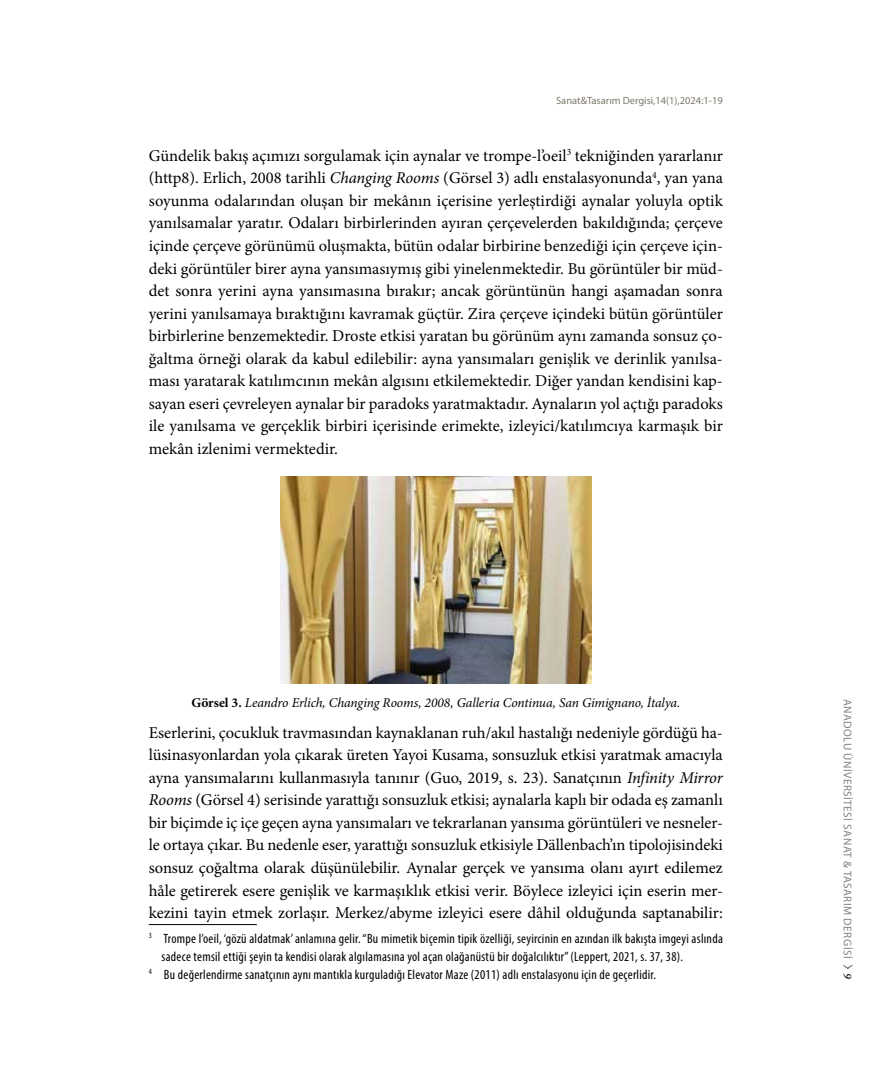
<style>
.page{position:relative;width:893px;height:1085px;background:#fff}
.page>*{position:absolute;margin:0;border:0;box-sizing:border-box;transform-origin:0 0}
.t1{font:16.5px/22.5px "Minion Pro";letter-spacing:-.005em;color:#000;text-align:justify}
.t2{font:condensed 13.5px "Myriad Pro";letter-spacing:.02em;color:#000}
.t3{font:italic 13.5px "Minion Pro";letter-spacing:-.01em;color:#000}
.t4{font:11.25px "Myriad Pro";letter-spacing:.04em;color:#808285}
.t5{font:10.5px "Myriad Pro";color:#7e796d}
.s1{font-style:italic}
.s2{font-weight:700;font-style:normal}
.s3{font-family:"Minion Pro";font-weight:500;font-style:italic;font-size:12px;color:#000}
</style>
<div class="page">
<svg style="left:842px;top:965px;width:11px;height:4px"></svg>
<img style="left:280px;top:476px;width:311px;height:207px">
<hr style="left:149px;top:924px;width:108px;height:1px;background:#000">
<p class="t5" style="left:556px;top:94px;width:168px">Sanat&amp;Tasarım Dergisi,14(1),2024:1-19</p>
<p class="t1" style="left:149px;top:144px;width:576px">Gündelik bakış açımızı sorgulamak için aynalar ve trompe-l’oeil<sup>3</sup> tekniğinden yararlanır (http8). Erlich, 2008 tarihli <span class="s1">Changing Rooms</span> (Görsel 3) adlı enstalasyonunda<sup>4</sup>, yan yana soyunma odalarından oluşan bir mekânın içerisine yerleştirdiği aynalar yoluyla optik yanılsamalar yaratır. Odaları birbirlerinden ayıran çerçevelerden bakıldığında; çerçeve içinde çerçeve görünümü oluşmakta, bütün odalar birbirine benzediği için çerçeve için&shy;deki görüntüler birer ayna yansımasıymış gibi yinelenmektedir. Bu görüntüler bir müd&shy;det sonra yerini ayna yansımasına bırakır; ancak görüntünün hangi aşamadan sonra yerini yanılsamaya bıraktığını kavramak güçtür. Zira çerçeve içindeki bütün görüntüler birbirlerine benzemektedir. Droste etkisi yaratan bu görünüm aynı zamanda sonsuz ço&shy;ğaltma örneği olarak da kabul edilebilir: ayna yansımaları genişlik ve derinlik yanılsa&shy;ması yaratarak katılımcının mekân algısını etkilemektedir. Diğer yandan kendisini kap&shy;sayan eseri çevreleyen aynalar bir paradoks yaratmaktadır. Aynaların yol açtığı paradoks ile yanılsama ve gerçeklik birbiri içerisinde erimekte, izleyici/katılımcıya karmaşık bir mekân izlenimi vermektedir.</p>
<p class="t3" style="left:191px;top:693px;width:490px"><span class="s2">Görsel 3.</span> Leandro Erlich, Changing Rooms, 2008, Galleria Continua, San Gimignano, İtalya.</p>
<p class="t1" style="left:149px;top:721px;width:576px">Eserlerini, çocukluk travmasından kaynaklanan ruh/akıl hastalığı nedeniyle gördüğü ha&shy;lüsinasyonlardan yola çıkarak üreten Yayoi Kusama, sonsuzluk etkisi yaratmak amacıyla ayna yansımalarını kullanmasıyla tanınır (Guo, 2019, s. 23). Sanatçının <span class="s1">Infinity Mirror Rooms</span> (Görsel 4) serisinde yarattığı sonsuzluk etkisi; aynalarla kaplı bir odada eş zamanlı bir biçimde iç içe geçen ayna yansımaları ve tekrarlanan yansıma görüntüleri ve nesneler&shy;le ortaya çıkar. Bu nedenle eser, yarattığı sonsuzluk etkisiyle Dällenbach’ın tipolojisindeki sonsuz çoğaltma olarak düşünülebilir. Aynalar gerçek ve yansıma olanı ayırt edilemez håle getirerek esere genişlik ve karmaşıklık etkisi verir. Böylece izleyici için eserin mer&shy;kezini tayin etmek zorlaşır. Merkez/abyme izleyici esere dâhil olduğunda saptanabilir:</p>
<p class="t2" style="left:149px;top:929px;width:576px"><sup>3</sup> Trompe l’oeil, ‘gözü aldatmak’ anlamına gelir. “Bu mimetik biçemin tipik özelliği, seyircinin en azından ilk bakışta imgeyi aslında</p>
<p class="t2" style="left:162px;top:947px;width:523px">sadece temsil ettiği şeyin ta kendisi olarak algılamasına yol açan olağanüstü bir doğalcılıktır” (Leppert, 2021, s. 37, 38).</p>
<p class="t2" style="left:149px;top:965px;width:509px"><sup>4</sup> Bu değerlendirme sanatçının aynı mantıkla kurguladığı Elevator Maze (2011) adlı enstalasyonu için de geçerlidir.</p>
<p class="t4" style="left:855px;top:698px;width:281px;rotate:90deg">ANADOLU ÜNİVERSİTESİ SANAT &amp; TASARIM DERGİSİ <span class="s3">9</span></p>
</div>
